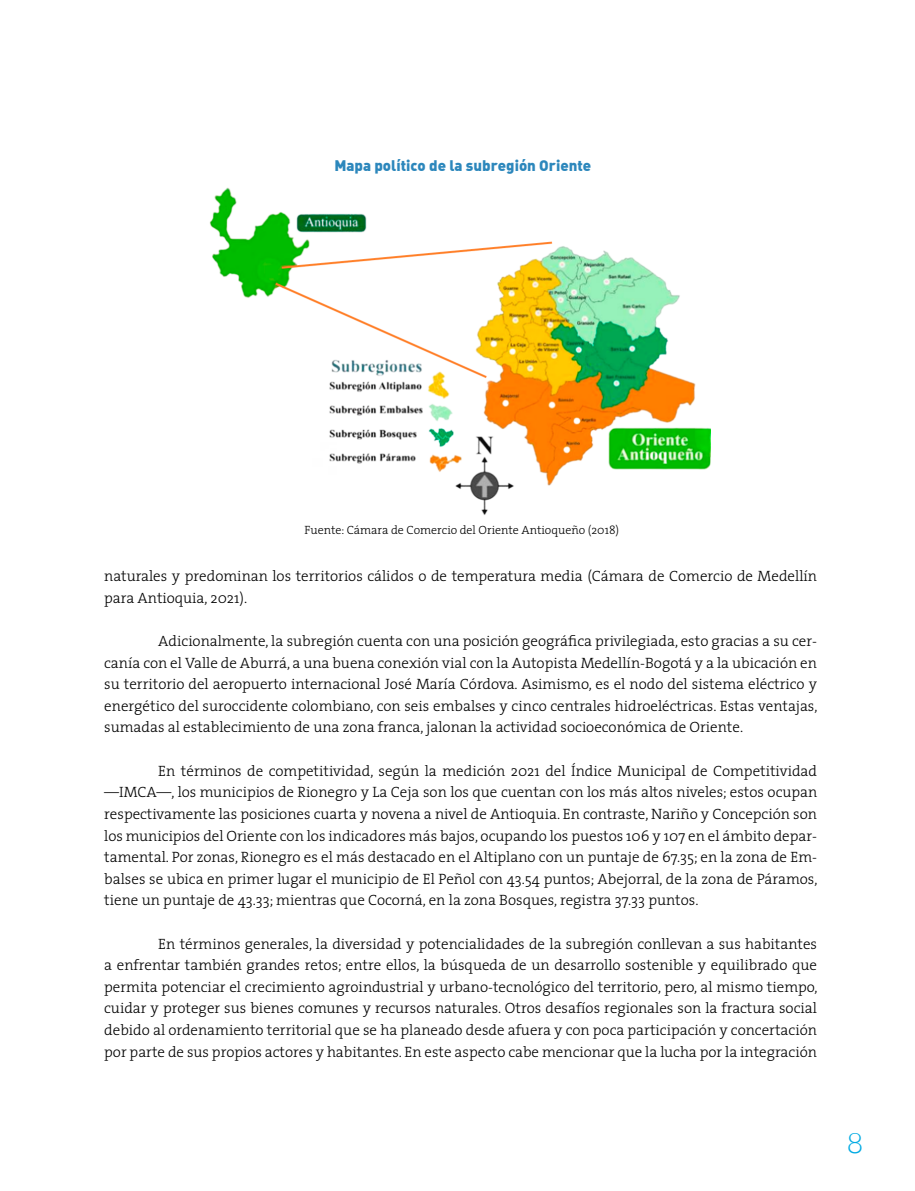
<style>
.page{position:relative;width:915px;height:1191px;background:#fff}
.page>*{position:absolute;margin:0;border:0;box-sizing:border-box;transform-origin:0 0}
.t1{font:300 28.5px "Lato";color:#00aae3}
.t2{font:300 15px/21.6px "The Serif";color:#000;text-align:justify}
.t3{font:15px "DIN Black Alternate";color:#2c87bc}
.t4{font:300 12px "The Serif";color:#000}
</style>
<div class="page">
<img style="left:209px;top:187px;width:501px;height:328px">
<p class="t3" style="left:334px;top:155px;width:258px">Mapa político de la subregión Oriente</p>
<p class="t4" style="left:304px;top:520px;width:316px">Fuente: Cámara de Comercio del Oriente Antioqueño (2018)</p>
<p class="t2" style="left:104px;top:565px;width:714px">naturales y predominan los territorios cálidos o de temperatura media (Cámara de Comercio de Medellín para Antioquia, 2021).</p>
<p class="t2" style="left:104px;top:629px;width:714px;text-indent:54px">Adicionalmente, la subregión cuenta con una posición geográfica privilegiada, esto gracias a su cer&shy;canía con el Valle de Aburrá, a una buena conexión vial con la Autopista Medellín-Bogotá y a la ubicación en su territorio del aeropuerto internacional José María Córdova. Asimismo, es el nodo del sistema eléctrico y energético del suroccidente colombiano, con seis embalses y cinco centrales hidroeléctricas. Estas ventajas, sumadas al establecimiento de una zona franca, jalonan la actividad socioeconómica de Oriente.</p>
<p class="t2" style="left:104px;top:759px;width:714px;text-indent:54px">En términos de competitividad, según la medición 2021 del Índice Municipal de Competitividad —IMCA—, los municipios de Rionegro y La Ceja son los que cuentan con los más altos niveles; estos ocupan respectivamente las posiciones cuarta y novena a nivel de Antioquia. En contraste, Nariño y Concepción son los municipios del Oriente con los indicadores más bajos, ocupando los puestos 106 y 107 en el ámbito depar&shy;tamental. Por zonas, Rionegro es el más destacado en el Altiplano con un puntaje de 67.35; en la zona de Em&shy;balses se ubica en primer lugar el municipio de El Peñol con 43.54 puntos; Abejorral, de la zona de Páramos, tiene un puntaje de 43.33; mientras que Cocorná, en la zona Bosques, registra 37.33 puntos.</p>
<p class="t2" style="left:104px;top:932px;width:714px;text-indent:54px">En términos generales, la diversidad y potencialidades de la subregión conllevan a sus habitantes a enfrentar también grandes retos; entre ellos, la búsqueda de un desarrollo sostenible y equilibrado que permita potenciar el crecimiento agroindustrial y urbano-tecnológico del territorio, pero, al mismo tiempo, cuidar y proteger sus bienes comunes y recursos naturales. Otros desafíos regionales son la fractura social debido al ordenamiento territorial que se ha planeado desde afuera y con poca participación y concertación por parte de sus propios actores y habitantes. En este aspecto cabe mencionar que la lucha por la integración</p>
<h1 class="t1" style="left:846px;top:1127px;width:18px">8</h1>
</div>
